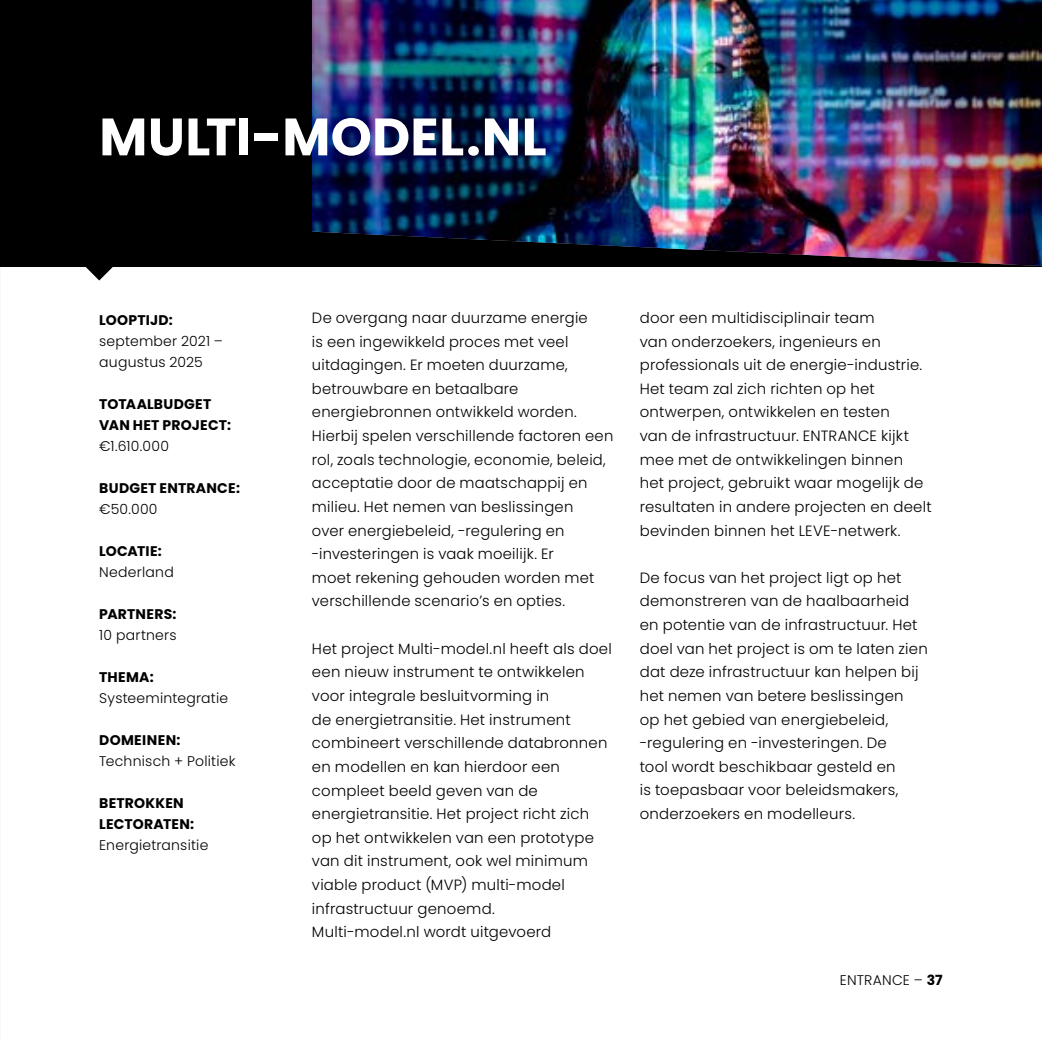
<style>
.page{position:relative;width:1042px;height:1042px;background:#fff}
.page>*{position:absolute;margin:0;border:0;box-sizing:border-box;transform-origin:0 0}
.t1{font:700 52.5px "Poppins";letter-spacing:.005em;color:#fff}
.t2{font:300 14.88px/23.6px "Poppins";letter-spacing:.015em;color:#000}
.t3{font:300 14px/21px "Poppins";letter-spacing:.015em;color:#000}
.t4{font:700 14px/21px "Poppins";letter-spacing:.015em;color:#000}
.s1{font-weight:700}
</style>
<div class="page">
<div style="left:0;top:0;width:1042px;height:267px;background:#000"></div>
<img style="left:312px;top:0;width:730px;height:266px">
<svg style="left:86px;top:267px;width:27px;height:13px"></svg>
<h1 class="t1" style="left:99px;top:106px;width:449px">MULTI-MODEL.NL</h1>
<p class="t4" style="left:99px;top:309px;width:75px">LOOPTIJD:</p>
<p class="t3" style="left:99px;top:330px;width:125px">september 2021 – augustus 2025</p>
<p class="t4" style="left:99px;top:393px;width:133px">TOTAALBUDGET<br>VAN HET PROJECT:</p>
<p class="t3" style="left:99px;top:435px;width:71px">€1.610.000</p>
<p class="t4" style="left:99px;top:477px;width:142px">BUDGET ENTRANCE:</p>
<p class="t3" style="left:99px;top:498px;width:60px">€50.000</p>
<p class="t4" style="left:99px;top:540px;width:64px">LOCATIE:</p>
<p class="t3" style="left:99px;top:561px;width:76px">Nederland</p>
<p class="t4" style="left:99px;top:603px;width:79px">PARTNERS:</p>
<p class="t3" style="left:99px;top:624px;width:79px">10 partners</p>
<p class="t4" style="left:99px;top:666px;width:56px">THEMA:</p>
<p class="t3" style="left:99px;top:687px;width:130px">Systeemintegratie</p>
<p class="t4" style="left:99px;top:729px;width:83px">DOMEINEN:</p>
<p class="t3" style="left:99px;top:750px;width:138px">Technisch + Politiek</p>
<p class="t4" style="left:99px;top:792px;width:97px">BETROKKEN<br>LECTORATEN:</p>
<p class="t3" style="left:99px;top:834px;width:111px">Energietransitie</p>
<p class="t2" style="left:312px;top:306px;width:303px">De overgang naar duurzame energie<br>is een ingewikkeld proces met veel uitdagingen. Er moeten duurzame, betrouwbare en betaalbare energiebronnen ontwikkeld worden.<br>Hierbij spelen verschillende factoren een rol, zoals technologie, economie, beleid, acceptatie door de maatschappij en milieu. Het nemen van beslissingen<br>over energiebeleid, -regulering en -investeringen is vaak moeilijk. Er<br>moet rekening gehouden worden met verschillende scenario’s en opties.</p>
<p class="t2" style="left:312px;top:637px;width:301px">Het project Multi-model.nl heeft als doel een nieuw instrument te ontwikkelen voor integrale besluitvorming in<br>de energietransitie. Het instrument combineert verschillende databronnen en modellen en kan hierdoor een compleet beeld geven van de energietransitie. Het project richt zich op het ontwikkelen van een prototype van dit instrument, ook wel minimum viable product (MVP) multi-model infrastructuur genoemd.<br>Multi-model.nl wordt uitgevoerd</p>
<p class="t2" style="left:640px;top:306px;width:293px">door een multidisciplinair team<br>van onderzoekers, ingenieurs en professionals uit de energie-industrie.<br>Het team zal zich richten op het ontwerpen, ontwikkelen en testen<br>van de infrastructuur. ENTRANCE kijkt mee met de ontwikkelingen binnen<br>het project, gebruikt waar mogelijk de resultaten in andere projecten en deelt bevinden binnen het LEVE-netwerk.</p>
<p class="t2" style="left:640px;top:566px;width:289px">De focus van het project ligt op het demonstreren van de haalbaarheid en potentie van de infrastructuur. Het doel van het project is om te laten zien dat deze infrastructuur kan helpen bij het nemen van betere beslissingen<br>op het gebied van energiebeleid, -regulering en -investeringen. De<br>tool wordt beschikbaar gesteld en<br>is toepasbaar voor beleidsmakers, onderzoekers en modelleurs.</p>
<p class="t3" style="left:840px;top:969px;width:104px">ENTRANCE – <span class="s1">37</span></p>
</div>
